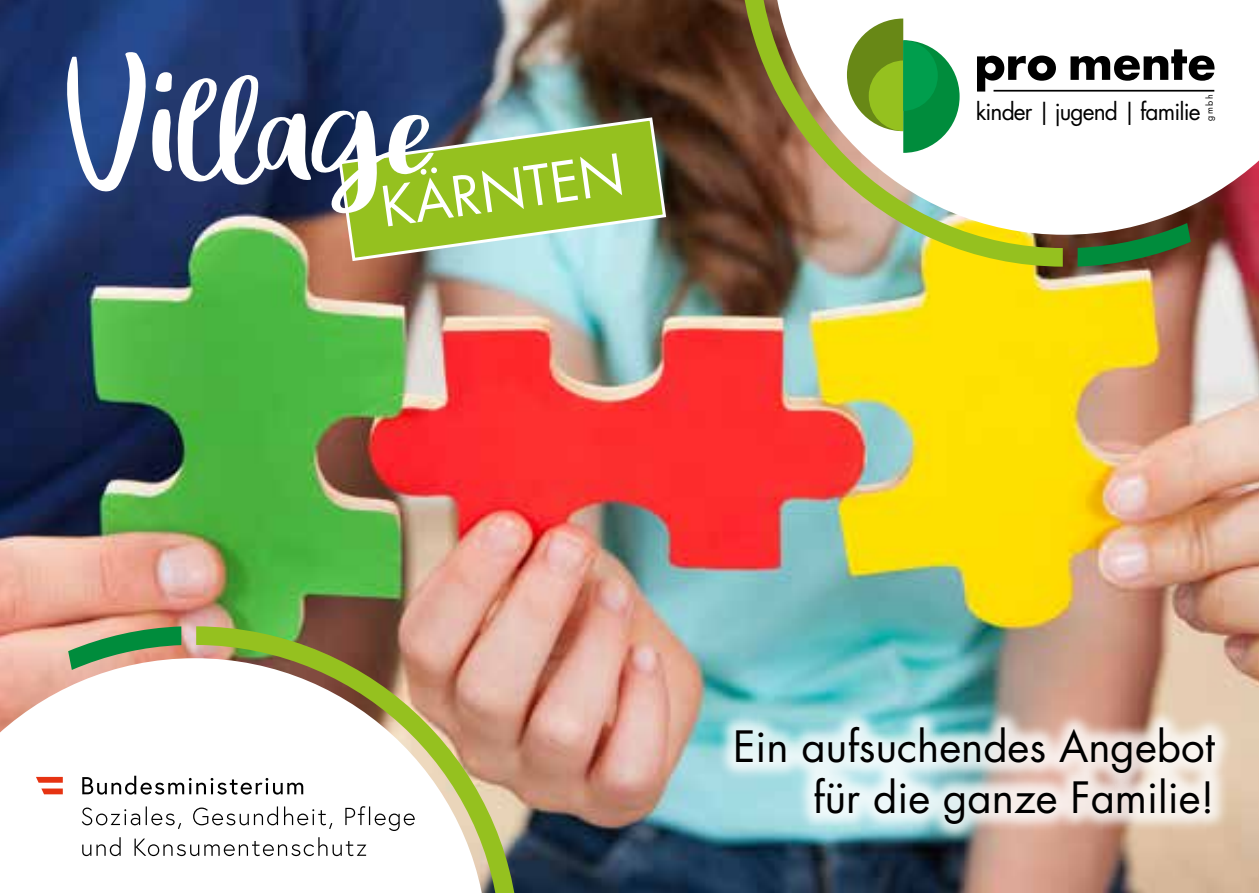
<style>
.page{position:relative;width:1259px;height:893px;background:#fff}
.page>*{position:absolute;margin:0;border:0;box-sizing:border-box;transform-origin:0 0}
.t1{font:102px "Great Wishes";color:#fff}
.t2{font:54px "Futura";color:#fff}
.t3{font:42px/50.4px "Futura";color:#000;text-align:right}
.t4{font:23.1px "Futura";letter-spacing:-.04em;color:#000}
.t5{font:9px "Futura";color:#000}
</style>
<div class="page">
<img style="left:0;top:0;width:1259px;height:893px">
<img style="left:739px;top:0;width:323px;height:267px">
<svg style="left:771px;top:0;width:488px;height:235px"></svg>
<svg style="left:1077px;top:223px;width:113px;height:44px;background:#486e44"></svg>
<svg style="left:977px;top:49px;width:237px;height:43px"></svg>
<svg style="left:847px;top:19px;width:112px;height:134px"></svg>
<hr style="left:993px;top:90px;width:221px;height:2px;background:#000">
<img style="left:196px;top:626px;width:323px;height:267px">
<svg style="left:0;top:658px;width:487px;height:235px"></svg>
<svg style="left:68px;top:626px;width:113px;height:44px;background:#88a87c"></svg>
<svg style="left:337px;top:116px;width:331px;height:147px;background:#8fb255"></svg>
<svg style="left:82px;top:837px;width:284px;height:19px"></svg>
<svg style="left:82px;top:806px;width:333px;height:25px"></svg>
<svg style="left:82px;top:776px;width:221px;height:19px"></svg>
<svg style="left:36px;top:777px;width:27px;height:17px"></svg>
<div style="left:717px;top:707px;width:516px;height:136px;background:#fff;opacity:.8"></div>
<h1 class="t1" style="left:68px;top:95px;width:368px">Village</h1>
<p class="t2" style="left:377px;top:173px;width:246px;rotate:-8deg">KÄRNTEN</p>
<p class="t4" style="left:976px;top:97px;width:226px">kinder | jugend | familie</p>
<p class="t5" style="left:1203px;top:121px;width:27px;rotate:-90deg">gmbh</p>
<p class="t3" style="left:733px;top:722px;width:483px">Ein aufsuchendes Angebot für die ganze Familie!</p>
</div>
